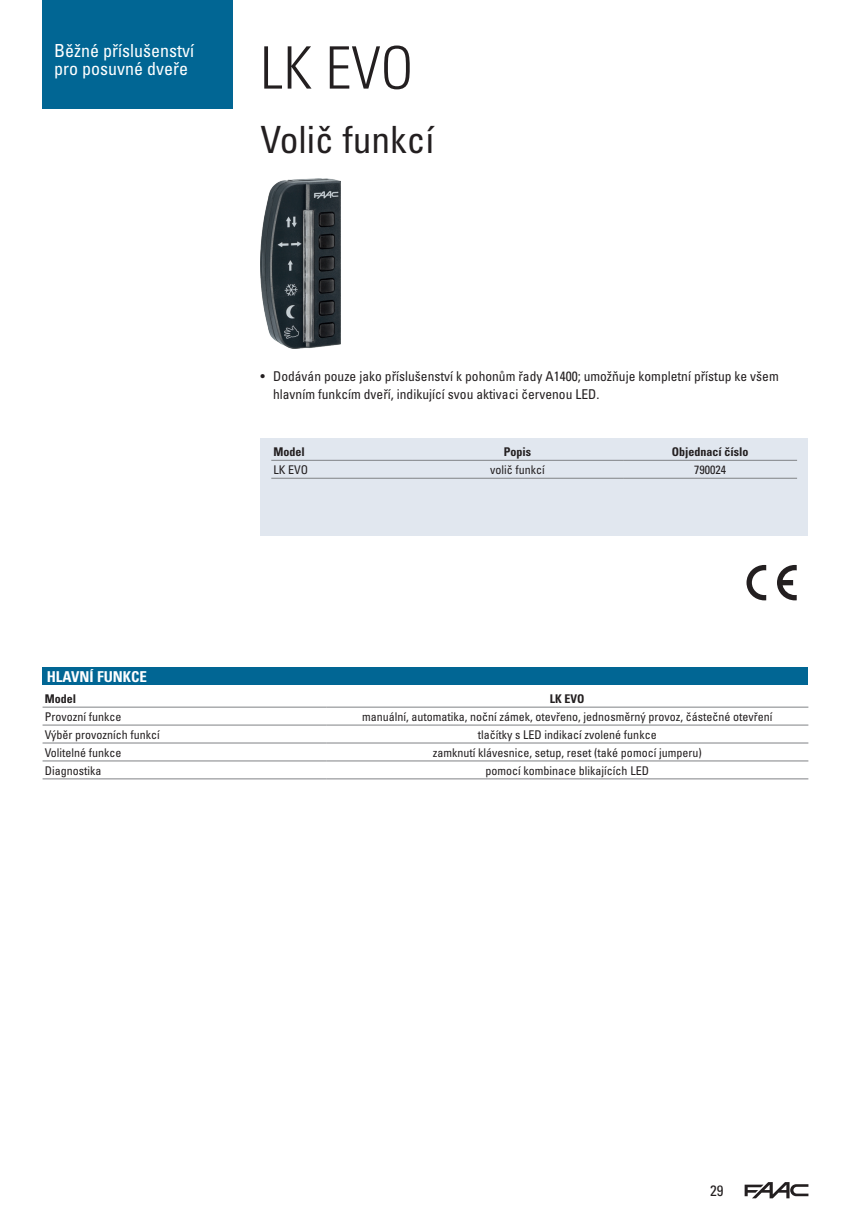
<style>
.page{position:relative;width:851px;height:1221px;background:#fff}
.page>*{position:absolute;margin:0;border:0;box-sizing:border-box;transform-origin:0 0}
.Product_Name{font:300 condensed 58.5px "Univers CE";color:#231f20}
.Product_Description{font:condensed 37.5px "Univers CE";color:#231f20}
.Title_Family_Name{font:condensed 18px/18px "Univers CE";color:#fff}
.t1{font:700 condensed 15px "Univers CE";color:#fff}
.t2{font:condensed 15px "Univers CE";color:#231f20}
.t3{font:condensed 13.5px/18px "Univers CE";color:#231f20}
.techspec_value_pgf{font:condensed 12px "Univers CE";color:#231f20}
.techspec_param_pgf{font:condensed 12px "Univers CE";color:#231f20}
.models_header_pgf{font:700 condensed 12px "Univers CE";color:#231f20}
.models_text_pgf{font:condensed 12px "Univers CE";color:#231f20}
.models_code_pgf{font:condensed 12px "Univers CE";color:#231f20}
.models_header_left_p{font:700 condensed 12px "Univers CE";color:#231f20}
.models_model_pgf{font:condensed 12px "Univers CE";color:#231f20}
.techspec_header_left{font:700 condensed 12px "Univers CE";color:#231f20}
.techspec_header_pgf{font:700 condensed 12px "Univers CE";color:#231f20}
</style>
<div class="page">
<svg style="left:744px;top:1182px;width:64px;height:16px"></svg>
<div style="left:43px;top:0;width:190px;height:108px;background:#016694"></div>
<img style="left:261px;top:179px;width:80px;height:169px">
<div style="left:260px;top:438px;width:548px;height:98px;background:#e1e7ef"></div>
<hr style="left:271px;top:478px;width:141px;height:1px;background:#808285">
<hr style="left:412px;top:478px;width:211px;height:1px;background:#808285">
<hr style="left:623px;top:478px;width:174px;height:1px;background:#808285">
<hr style="left:271px;top:460px;width:141px;height:1px;background:#808285">
<hr style="left:412px;top:460px;width:211px;height:1px;background:#808285">
<hr style="left:623px;top:460px;width:174px;height:1px;background:#808285">
<svg style="left:746px;top:565px;width:50px;height:35px"></svg>
<div style="left:43px;top:667px;width:765px;height:17px;background:#016694"></div>
<hr style="left:43px;top:706px;width:283px;height:1px;background:#808285">
<hr style="left:326px;top:706px;width:482px;height:1px;background:#808285">
<hr style="left:43px;top:724px;width:283px;height:1px;background:#808285">
<hr style="left:326px;top:724px;width:482px;height:1px;background:#808285">
<hr style="left:43px;top:742px;width:283px;height:1px;background:#808285">
<hr style="left:326px;top:742px;width:482px;height:1px;background:#808285">
<hr style="left:43px;top:760px;width:283px;height:1px;background:#808285">
<hr style="left:43px;top:778px;width:283px;height:1px;background:#808285">
<hr style="left:326px;top:760px;width:482px;height:1px;background:#808285">
<hr style="left:326px;top:778px;width:482px;height:1px;background:#808285">
<p class="Title_Family_Name" style="left:54px;top:42px;width:141px">Běžné příslušenství pro posuvné dveře</p>
<p class="Product_Name" style="left:260px;top:35px;width:154px">LK EVO</p>
<p class="Product_Description" style="left:260px;top:118px;width:175px">Volič funkcí</p>
<p class="t3" style="left:273px;top:367px;width:507px;text-indent:-13px">• Dodáván pouze jako příslušenství k pohonům řady A1400; umožňuje kompletní přístup ke všem hlavním funkcím dveří, indikující svou aktivaci červenou LED.</p>
<p class="models_header_left_p" style="left:273px;top:445px;width:33px">Model</p>
<p class="models_header_pgf" style="left:504px;top:445px;width:29px">Popis</p>
<p class="models_header_pgf" style="left:671px;top:445px;width:78px">Objednací číslo</p>
<p class="models_model_pgf" style="left:273px;top:463px;width:36px">LK EVO</p>
<p class="models_text_pgf" style="left:490px;top:463px;width:56px">volič funkcí</p>
<p class="models_code_pgf" style="left:694px;top:463px;width:33px">790024</p>
<p class="t1" style="left:47px;top:668px;width:102px">HLAVNÍ FUNKCE</p>
<p class="techspec_header_left" style="left:45px;top:691px;width:33px">Model</p>
<p class="techspec_header_pgf" style="left:550px;top:691px;width:36px">LK EVO</p>
<p class="techspec_param_pgf" style="left:45px;top:709px;width:78px">Provozní funkce</p>
<p class="techspec_value_pgf" style="left:362px;top:709px;width:411px">manuální, automatika, noční zámek, otevřeno, jednosměrný provoz, částečné otevření</p>
<p class="techspec_param_pgf" style="left:45px;top:727px;width:117px">Výběr provozních funkcí</p>
<p class="techspec_value_pgf" style="left:478px;top:727px;width:180px">tlačítky s LED indikací zvolené funkce</p>
<p class="techspec_param_pgf" style="left:45px;top:745px;width:78px">Volitelné funkce</p>
<p class="techspec_value_pgf" style="left:433px;top:745px;width:270px">zamknutí klávesnice, setup, reset (také pomocí jumperu)</p>
<p class="techspec_param_pgf" style="left:45px;top:763px;width:58px">Diagnostika</p>
<p class="techspec_value_pgf" style="left:485px;top:763px;width:165px">pomocí kombinace blikajících LED</p>
<p class="t2" style="left:710px;top:1181px;width:15px">29</p>
</div>
